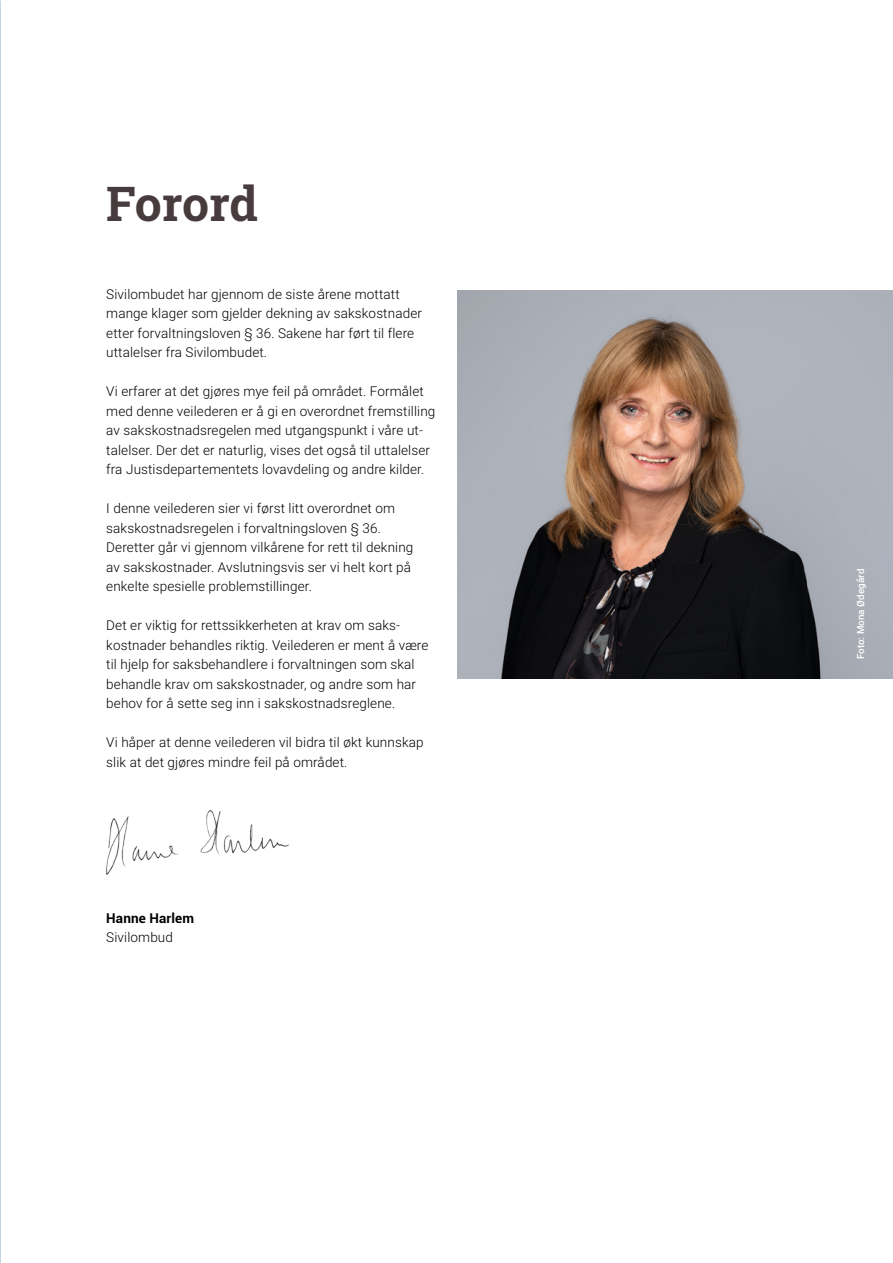
<style>
.page{position:relative;width:893px;height:1263px;background:#fff}
.page>*{position:absolute;margin:0;border:0;box-sizing:border-box;transform-origin:0 0}
.t1{font:700 48px "Roboto Slab";letter-spacing:-.01em;color:#483b3d}
.brødtekst{font:300 13.5px/19.5px "Roboto";letter-spacing:.01em;color:#000}
.brødtekst-2{font:700 13.5px "Roboto";letter-spacing:.01em;color:#000}
.t2{font:500 9.75px "Roboto";letter-spacing:.01em;color:#fff}
</style>
<div class="page">
<img style="left:106px;top:810px;width:184px;height:65px">
<img style="left:457px;top:291px;width:436px;height:387px">
<h1 class="t1" style="left:106px;top:170px;width:153px">Forord</h1>
<p class="brødtekst" style="left:106px;top:283px;width:317px">Sivilombudet har gjennom de siste årene mottatt mange klager som gjelder dekning av sakskostnader etter forvaltningsloven § 36. Sakene har ført til flere uttalelser fra Sivilombudet.</p>
<p class="brødtekst" style="left:106px;top:381px;width:331px">Vi erfarer at det gjøres mye feil på området. Formålet med denne veilederen er å gi en overordnet fremstilling av sakskostnadsregelen med utgangspunkt i våre ut&shy;talelser. Der det er naturlig, vises det også til uttalelser fra Justisdepartementets lovavdeling og andre kilder.</p>
<p class="brødtekst" style="left:106px;top:498px;width:309px">I denne veilederen sier vi først litt overordnet om sakskostnadsregelen i forvaltningsloven § 36.<br>Deretter går vi gjennom vilkårene for rett til dekning av sakskostnader. Avslutningsvis ser vi helt kort på enkelte spesielle problemstillinger.</p>
<p class="brødtekst" style="left:106px;top:615px;width:324px">Det er viktig for rettssikkerheten at krav om saks&shy;kostnader behandles riktig. Veilederen er ment å være til hjelp for saksbehandlere i forvaltningen som skal behandle krav om sakskostnader, og andre som har behov for å sette seg inn i sakskostnadsreglene.</p>
<p class="brødtekst" style="left:106px;top:732px;width:319px">Vi håper at denne veilederen vil bidra til økt kunnskap slik at det gjøres mindre feil på området.</p>
<p class="brødtekst-2" style="left:106px;top:908px;width:89px">Hanne Harlem</p>
<p class="brødtekst" style="left:106px;top:927px;width:68px">Sivilombud</p>
<p class="t2" style="left:854px;top:659px;width:92px;rotate:-90deg">Foto: Mona Ødegård</p>
</div>
